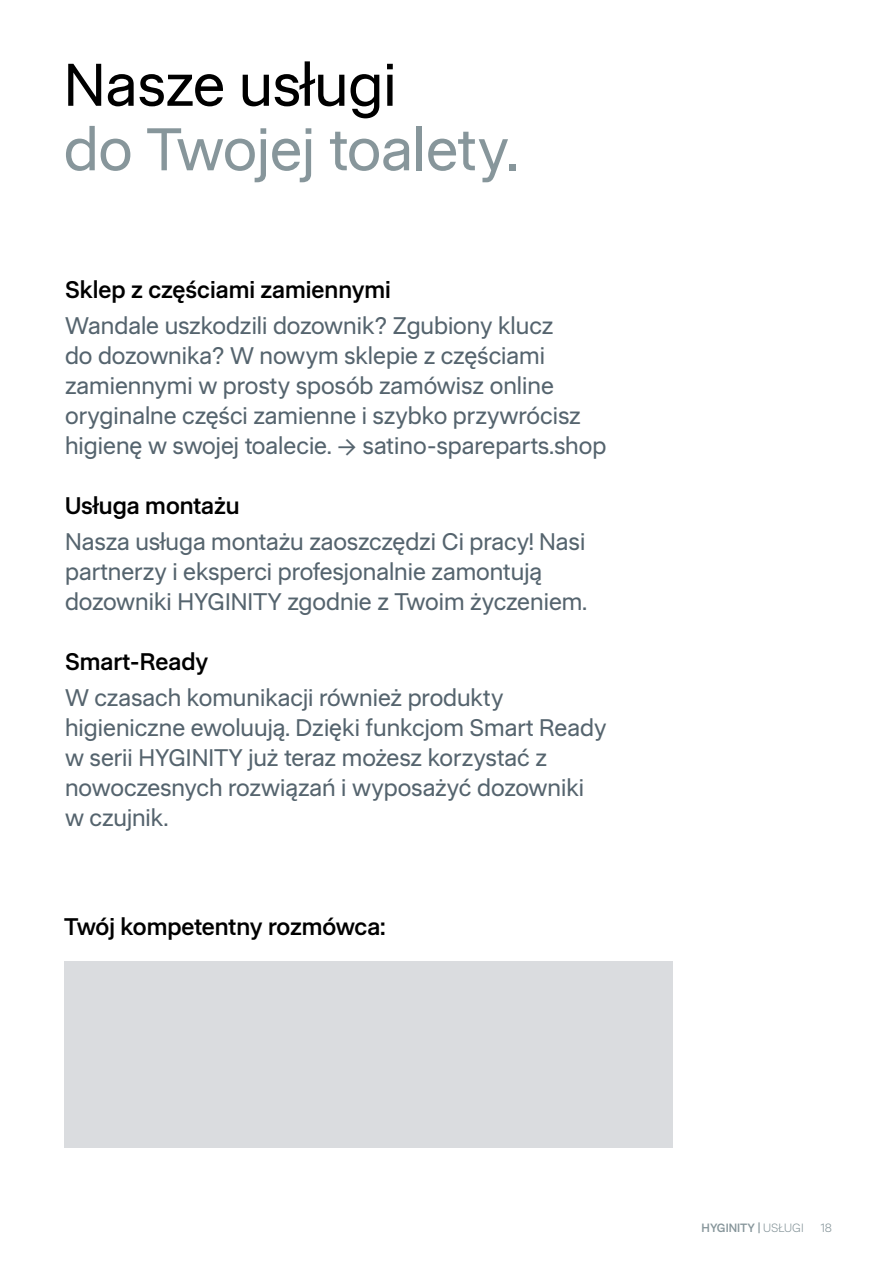
<style>
.page{position:relative;width:893px;height:1263px;background:#fff}
.page>*{position:absolute;margin:0;border:0;box-sizing:border-box;transform-origin:0 0}
.t1{font:60px "Restart Hard";color:#87969b}
.t2{font:60px "Restart Hard";color:#000}
.t3{font:24px/30px "Restart Hard";color:#55646e}
.t4{font:500 24px "Restart Hard";color:#000}
.t5{font:500 12px "Restart Hard";color:#87969b}
.t6{font:300 12px "Restart Hard";color:#87969b}
.s1{font-weight:300}
</style>
<div class="page">
<div style="left:64px;top:961px;width:608px;height:187px;background:#dadcdf"></div>
<h1 class="t2" style="left:64px;top:39px;width:334px">Nasze usługi</h1>
<h1 class="t1" style="left:64px;top:104px;width:456px">do Twojej toalety.</h1>
<p class="t4" style="left:65px;top:271px;width:327px">Sklep z częściami zamiennymi</p>
<p class="t3" style="left:65px;top:308px;width:543px">Wandale uszkodzili dozownik? Zgubiony klucz<br>do dozownika? W nowym sklepie z częściami zamiennymi w prosty sposób zamówisz online oryginalne części zamienne i szybko przywrócisz higienę w swojej toalecie. → satino-spareparts.shop</p>
<p class="t4" style="left:65px;top:487px;width:176px">Usługa montażu</p>
<p class="t3" style="left:65px;top:524px;width:523px">Nasza usługa montażu zaoszczędzi Ci pracy! Nasi partnerzy i eksperci profesjonalnie zamontują dozowniki HYGINITY zgodnie z Twoim życzeniem.</p>
<p class="t4" style="left:65px;top:643px;width:145px">Smart-Ready</p>
<p class="t3" style="left:65px;top:680px;width:543px">W czasach komunikacji również produkty higieniczne ewoluują. Dzięki funkcjom Smart Ready w serii HYGINITY już teraz możesz korzystać z nowoczesnych rozwiązań i wyposażyć dozowniki w czujnik.</p>
<p class="t4" style="left:64px;top:908px;width:323px">Twój kompetentny rozmówca:</p>
<p class="t5" style="left:701px;top:1218px;width:104px">HYGINITY | <span class="s1">USŁUGI</span></p>
<p class="t6" style="left:821px;top:1218px;width:13px">18</p>
</div>
